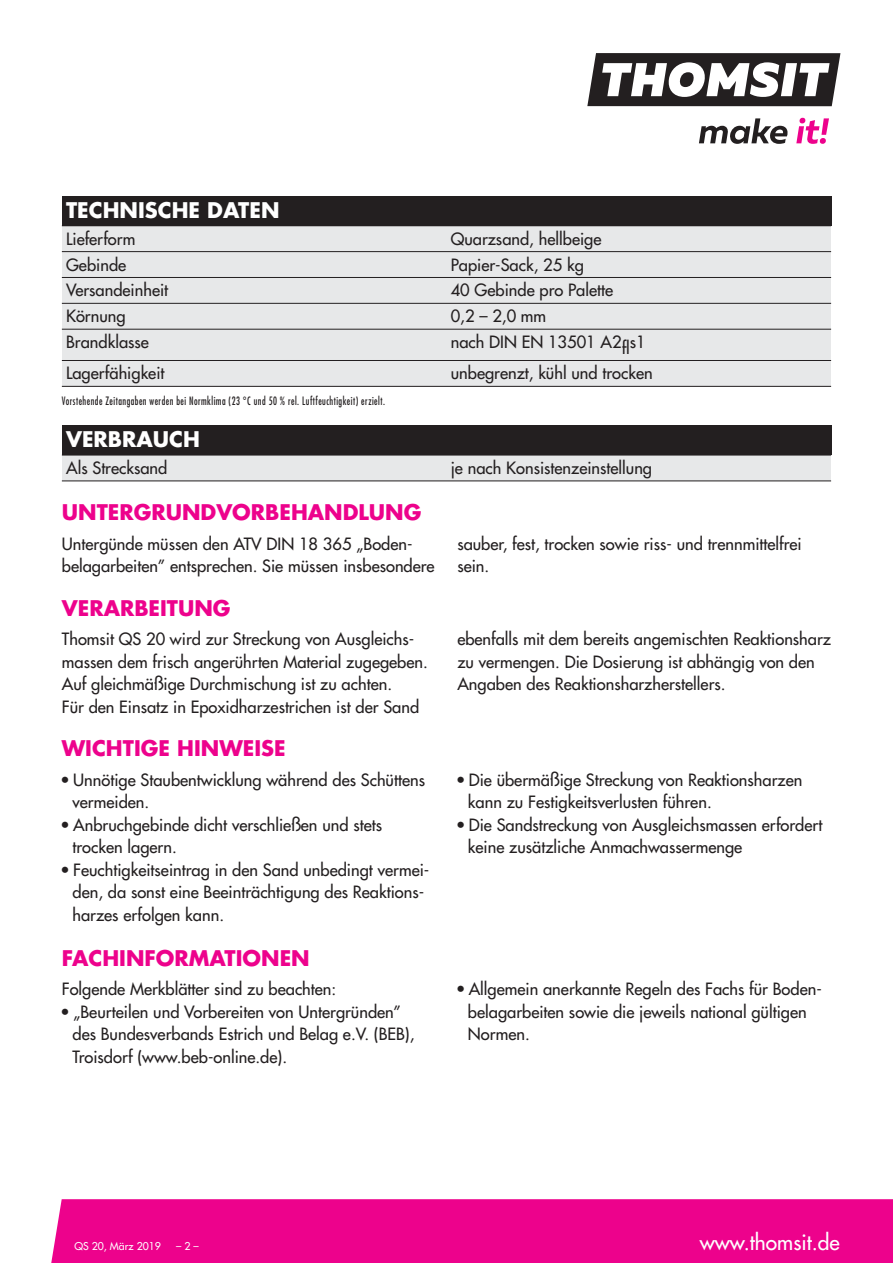
<style>
.page{position:relative;width:893px;height:1263px;background:#fff}
.page>*{position:absolute;margin:0;border:0;box-sizing:border-box;transform-origin:0 0}
.t1{font:700 21px "Futura";color:#ed028c}
.t2{font:700 21px "Futura";color:#fff}
.t3{font:21px "Futura";color:#fff}
.t4{font:16.5px/22.5px "Futura";color:#231f20}
.t5{font:condensed 11.25px "Futura";letter-spacing:.05em;color:#231f20;scale:.85 1}
.t6{font:10.5px "Futura";color:#fff}
.s1{font-stretch:condensed}
</style>
<div class="page">
<svg style="left:587px;top:53px;width:253px;height:53px"></svg>
<svg style="left:699px;top:118px;width:89px;height:26px"></svg>
<svg style="left:796px;top:118px;width:33px;height:26px"></svg>
<div style="left:51px;top:1199px;width:842px;height:64px;background:#ed028c"></div>
<div style="left:62px;top:225px;width:384px;height:27px;background:#e7e8e9"></div>
<div style="left:446px;top:225px;width:385px;height:27px;background:#e7e8e9"></div>
<div style="left:62px;top:252px;width:384px;height:25px;background:#e7e8e9"></div>
<div style="left:446px;top:252px;width:385px;height:25px;background:#e7e8e9"></div>
<div style="left:62px;top:277px;width:384px;height:26px;background:#e7e8e9"></div>
<div style="left:446px;top:277px;width:385px;height:26px;background:#e7e8e9"></div>
<div style="left:62px;top:303px;width:384px;height:26px;background:#e7e8e9"></div>
<div style="left:446px;top:303px;width:385px;height:26px;background:#e7e8e9"></div>
<div style="left:62px;top:329px;width:384px;height:31px;background:#e7e8e9"></div>
<div style="left:446px;top:329px;width:385px;height:31px;background:#e7e8e9"></div>
<div style="left:62px;top:360px;width:384px;height:27px;background:#e7e8e9"></div>
<div style="left:446px;top:360px;width:385px;height:27px;background:#e7e8e9"></div>
<hr style="left:62px;top:225px;width:769px;height:1px;background:#231f20">
<hr style="left:62px;top:251px;width:769px;height:1px;background:#231f20">
<hr style="left:62px;top:277px;width:769px;height:1px;background:#231f20">
<hr style="left:62px;top:303px;width:769px;height:1px;background:#231f20">
<hr style="left:62px;top:329px;width:769px;height:1px;background:#231f20">
<hr style="left:62px;top:360px;width:769px;height:1px;background:#231f20">
<hr style="left:62px;top:386px;width:769px;height:1px;background:#231f20">
<div style="left:62px;top:196px;width:769px;height:29px;background:#231f20"></div>
<div style="left:62px;top:455px;width:384px;height:26px;background:#e7e8e9"></div>
<div style="left:446px;top:455px;width:385px;height:26px;background:#e7e8e9"></div>
<hr style="left:62px;top:455px;width:769px;height:1px;background:#231f20">
<hr style="left:62px;top:480px;width:769px;height:1px;background:#231f20">
<div style="left:62px;top:425px;width:769px;height:30px;background:#231f20"></div>
<p class="t2" style="left:66px;top:200px;width:215px">TECHNISCHE DATEN</p>
<p class="t4" style="left:66px;top:228px;width:71px">Lieferform</p>
<p class="t4" style="left:451px;top:228px;width:152px">Quarzsand, hellbeige</p>
<p class="t4" style="left:66px;top:254px;width:62px">Gebinde</p>
<p class="t4" style="left:451px;top:254px;width:135px">Papier-Sack, 25 kg</p>
<p class="t4" style="left:66px;top:280px;width:104px">Versandeinheit</p>
<p class="t4" style="left:451px;top:280px;width:164px">40 Gebinde pro Palette</p>
<p class="t4" style="left:66px;top:306px;width:61px">Körnung</p>
<p class="t4" style="left:451px;top:306px;width:97px">0,2 – 2,0 mm</p>
<p class="t4" style="left:66px;top:332px;width:84px">Brandklasse</p>
<p class="t4" style="left:451px;top:332px;width:196px">nach DIN EN 13501 A2fls1</p>
<p class="t4" style="left:66px;top:363px;width:100px">Lagerfähigkeit</p>
<p class="t4" style="left:451px;top:363px;width:203px">unbegrenzt, kühl und trocken</p>
<p class="t5" style="left:62px;top:396px;width:382px">Vorstehende Zeitangaben werden bei Normklima (23 °C und 50 % rel. Luftfeuchtigkeit) erzielt.</p>
<p class="t2" style="left:66px;top:430px;width:135px">VERBRAUCH</p>
<p class="t4" style="left:66px;top:458px;width:103px">Als Strecksand</p>
<p class="t4" style="left:451px;top:458px;width:203px">je nach Konsistenzeinstellung</p>
<p class="t1" style="left:62px;top:503px;width:361px">UNTERGRUNDVORBEHANDLUNG</p>
<p class="t4" style="left:62px;top:534px;width:374px">Untergünde müssen den ATV DIN 18 365 „Boden&shy;belagarbeiten” entsprechen. Sie müssen insbesondere</p>
<p class="t4" style="left:457px;top:534px;width:346px">sauber, fest, trocken sowie riss- und trennmittelfrei sein.</p>
<p class="t1" style="left:62px;top:598px;width:170px">VERARBEITUNG</p>
<p class="t4" style="left:62px;top:629px;width:368px">Thomsit QS 20 wird zur Streckung von Ausgleichs&shy;massen dem frisch angerührten Material zugegeben.<br>Auf gleichmäßige Durchmischung ist zu achten.<br>Für den Einsatz in Epoxidharzestrichen ist der Sand</p>
<p class="t4" style="left:457px;top:629px;width:375px">ebenfalls mit dem bereits angemischten Reaktionsharz zu vermengen. Die Dosierung ist abhängig von den<br>Angaben des Reaktionsharzherstellers.</p>
<p class="t1" style="left:62px;top:739px;width:225px">WICHTIGE HINWEISE</p>
<p class="t4" style="left:72px;top:770px;width:354px;text-indent:-11px"><span class="s1">•</span> Unnötige Staubentwicklung während des Schüttens vermeiden.</p>
<p class="t4" style="left:72px;top:814px;width:311px;text-indent:-11px"><span class="s1">•</span> Anbruchgebinde dicht verschließen und stets trocken lagern.</p>
<p class="t4" style="left:72px;top:859px;width:358px;text-indent:-11px"><span class="s1">•</span> Feuchtigkeitseintrag in den Sand unbedingt vermei&shy;den, da sonst eine Beeinträchtigung des Reaktions&shy;harzes erfolgen kann.</p>
<p class="t1" style="left:62px;top:948px;width:249px">FACHINFORMATIONEN</p>
<p class="t4" style="left:62px;top:979px;width:276px">Folgende Merkblätter sind zu beachten:</p>
<p class="t4" style="left:72px;top:1002px;width:344px;text-indent:-11px"><span class="s1">•</span> „Beurteilen und Vorbereiten von Untergründen” des Bundesverbands Estrich und Belag e.V. (BEB),<br>Troisdorf (www.beb-online.de).</p>
<p class="t4" style="left:468px;top:770px;width:336px;text-indent:-11px"><span class="s1">•</span> Die übermäßige Streckung von Reaktionsharzen kann zu Festigkeitsverlusten führen.</p>
<p class="t4" style="left:468px;top:814px;width:356px;text-indent:-11px"><span class="s1">•</span> Die Sandstreckung von Ausgleichsmassen erfordert keine zusätzliche Anmachwassermenge</p>
<p class="t4" style="left:468px;top:979px;width:355px;text-indent:-11px"><span class="s1">•</span> Allgemein anerkannte Regeln des Fachs für Boden&shy;belagarbeiten sowie die jeweils national gültigen<br>Normen.</p>
<p class="t6" style="left:74px;top:1241px;width:88px">QS 20, März 2019</p>
<p class="t6" style="left:176px;top:1241px;width:24px">–2–</p>
<p class="t3" style="left:700px;top:1232px;width:141px">www.thomsit.de</p>
</div>
